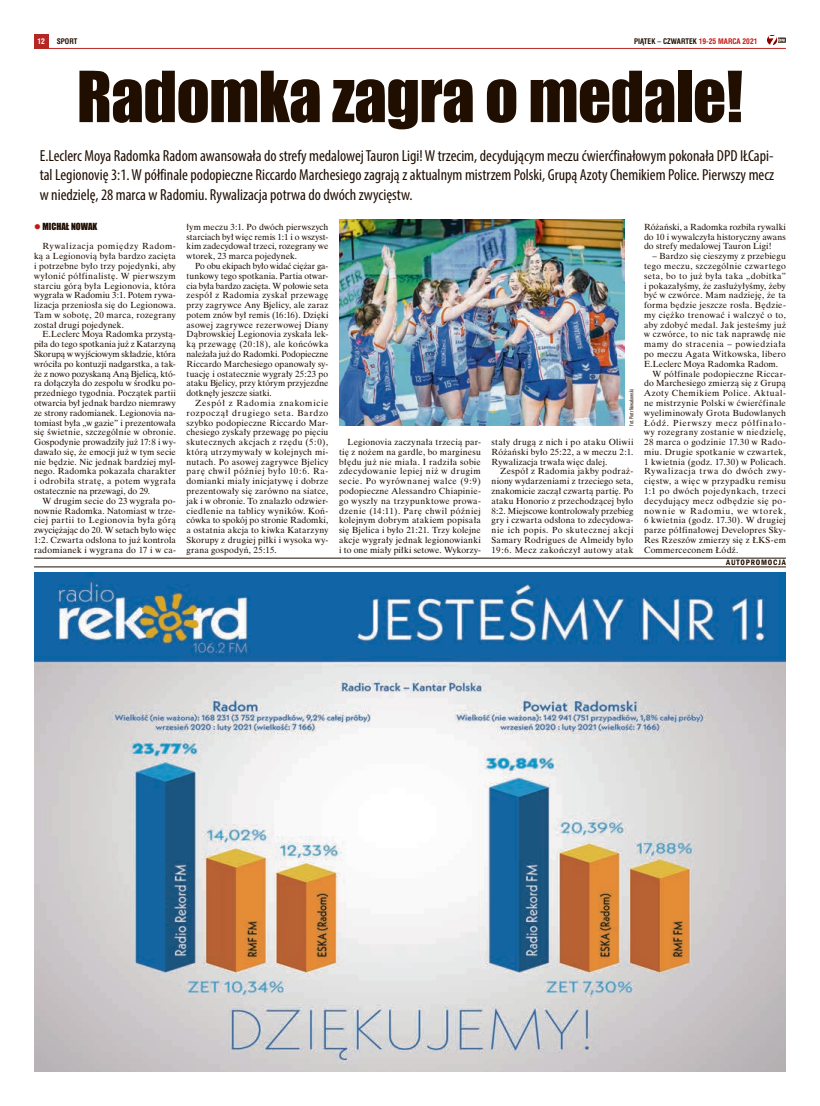
<style>
.page{position:relative;width:820px;height:1106px;background:#fff}
.page>*{position:absolute;margin:0;border:0;box-sizing:border-box;transform-origin:0 0}
.t1{font:65px "Impact";letter-spacing:-.01em;color:#200e00}
.t2{font:condensed 16px/19.2px "Myriad Pro";color:#200e00;text-align:justify}
.t3{font:9px "Impact CE";color:#200e00}
.t4{font:8.5px/9.8px "Dutch 801 Rm PL";letter-spacing:.035em;color:#200e00;text-align:justify}
.t5{font:8.5px "Dutch 801 Rm PL";letter-spacing:.065em;color:#200e00}
.t6{font:8.5px "Dutch 801 Rm PL";letter-spacing:.06em;color:#200e00}
.t7{font:8.5px "Dutch 801 Rm PL";letter-spacing:.015em;color:#200e00}
.t8{font:8.5px "Dutch 801 Rm PL";letter-spacing:.055em;color:#200e00}
.t9{font:8.5px "Dutch 801 Rm PL";letter-spacing:.09em;color:#200e00}
.t10{font:8.5px "Dutch 801 Rm PL";letter-spacing:.005em;color:#200e00}
.t11{font:8.5px "Dutch 801 Rm PL";letter-spacing:.08em;color:#200e00}
.t12{font:8.5px "Dutch 801 Rm PL";letter-spacing:.085em;color:#200e00}
.t13{font:600 condensed 8px "Franklin Gothic";letter-spacing:.1em;color:#200e00}
.t14{font:700 7.5px "Swis 721 Cn PL";color:#200e00}
.t15{font:700 7.5px "Swis 721 Cn PL";color:#fff}
.t16{font:condensed 6px "Myriad Pro";color:#200e00;scale:.9 1}
.s1{color:#c51a14}
</style>
<div class="page">
<div style="left:34px;top:34px;width:14px;height:14px;background:#b52725"></div>
<hr style="left:34px;top:48px;width:751px;height:1px;background:#b52725">
<svg style="left:767px;top:35px;width:17px;height:10px"></svg>
<hr style="left:34px;top:558px;width:751px;height:1px;background:#200e00">
<hr style="left:34px;top:566px;width:751px;height:1px;background:#200e00">
<img style="left:339px;top:220px;width:285px;height:205px">
<img style="left:34px;top:572px;width:751px;height:499px">
<p class="t15" style="left:37px;top:37px;width:9px">12</p>
<p class="t14" style="left:57px;top:37px;width:22px">SPORT</p>
<p class="t14" style="left:634px;top:37px;width:125px">PIĄTEK – CZWARTEK <span class="s1">19-25 MARCA 2021</span></p>
<h1 class="t1" style="left:77px;top:46px;width:667px">Radomka zagra o medale!</h1>
<p class="t2" style="left:40px;top:146px;width:735px">E.Leclerc Moya Radomka Radom awansowała do strefy medalowej Tauron Ligi! W trzecim, decydującym meczu ćwierćfinałowym pokonała DPD IŁCapi&shy;tal Legionovię 3:1. W półfinale podopieczne Riccardo Marchesiego zagrają z aktualnym mistrzem Polski, Grupą Azoty Chemikiem Police. Pierwszy mecz w niedzielę, 28 marca w Radomiu. Rywalizacja potrwa do dwóch zwycięstw.</p>
<p class="t3" style="left:34px;top:221px;width:65px"><span class="s1">●</span> MICHAŁ NOWAK</p>
<p class="t4" style="left:34px;top:241px;width:143px;text-indent:8px">Rywalizacja pomiędzy Radom&shy;ką a Legionovią była bardzo zacięta i potrzebne było trzy pojedynki, aby wyłonić półfinalistę. W pierwszym starciu górą była Legionovia, która wygrała w Radomiu 3:1. Potem rywa&shy;lizacja przeniosła się do Legionowa.<br>Tam w sobotę, 20 marca, rozegrany został drugi pojedynek.</p>
<p class="t4" style="left:34px;top:329px;width:143px;text-indent:8px">E.Leclerc Moya Radomka przystą&shy;piła do tego spotkania już z Katarzyną Skorupą w wyjściowym składzie, która wróciła po kontuzji nadgarstka, a tak&shy;że z nowo pozyskaną Aną Bjelicą, któ&shy;ra dołączyła do zespołu w środku po&shy;przedniego tygodnia. Początek partii otwarcia był jednak bardzo niemrawy ze strony radomianek. Legionovia na&shy;tomiast była „w gazie” i prezentowała się świetnie, szczególnie w obronie.<br>Gospodynie prowadziły już 17:8 i wy&shy;dawało się, że emocji już w tym secie nie będzie. Nic jednak bardziej myl&shy;nego. Radomka pokazała charakter i odrobiła stratę, a potem wygrała ostatecznie na przewagi, do 29.</p>
<p class="t4" style="left:34px;top:496px;width:143px;text-indent:8px">W drugim secie do 23 wygrała po&shy;nownie Radomka. Natomiast w trze&shy;ciej partii to Legionovia była górą zwyciężając do 20. W setach było więc 1:2. Czwarta odsłona to już kontrola radomianek i wygrana do 17 i w ca-</p>
<p class="t4" style="left:186px;top:222px;width:143px">łym meczu 3:1. Po dwóch pierwszych starciach był więc remis 1:1 i o wszyst&shy;kim zadecydował trzeci, rozegrany we wtorek, 23 marca pojedynek.</p>
<p class="t4" style="left:186px;top:261px;width:143px;text-indent:9px">Po obu ekipach było widać ciężar ga&shy;tunkowy tego spotkania. Partia otwar&shy;cia była bardzo zacięta. W połowie seta zespół z Radomia zyskał przewagę przy zagrywce Any Bjelicy, ale zaraz potem znów był remis (16:16). Dzięki asowej zagrywce rezerwowej Diany Dąbrowskiej Legionovia zyskała lek&shy;ką przewagę (20:18), ale końcówka należała już do Radomki. Podopieczne Riccardo Marchesiego opanowały sy&shy;tuację i ostatecznie wygrały 25:23 po ataku Bjelicy, przy którym przyjezdne dotknęły jeszcze siatki.</p>
<p class="t4" style="left:186px;top:398px;width:143px;text-indent:8px">Zespół z Radomia znakomicie rozpoczął drugiego seta. Bardzo szybko podopieczne Riccardo Mar&shy;chesiego zyskały przewagę po pięciu skutecznych akcjach z rzędu (5:0), którą utrzymywały w kolejnych mi&shy;nutach. Po asowej zagrywce Bjelicy parę chwil później było 10:6. Ra&shy;domianki miały inicjatywę i dobrze prezentowały się zarówno na siatce, jak i w obronie. To znalazło odzwier&shy;ciedlenie na tablicy wyników. Koń&shy;cówka to spokój po stronie Radomki, a ostatnia akcja to kiwka Katarzyny Skorupy z drugiej piłki i wysoka wy&shy;grana gospodyń, 25:15.</p>
<p class="t16" style="left:627px;top:425px;width:42px;rotate:-90deg">fot. Piotr Nowakowski</p>
<p class="t4" style="left:339px;top:437px;width:143px;text-indent:8px">Legionovia zaczynała trzecią par&shy;tię z nożem na gardle, bo marginesu błędu już nie miała. I radziła sobie zdecydowanie lepiej niż w drugim secie. Po wyrównanej walce (9:9) podopieczne Alessandro Chiapinie&shy;go wyszły na trzypunktowe prowa&shy;dzenie (14:11). Parę chwil później kolejnym dobrym atakiem popisała się Bjelica i było 21:21. Trzy kolejne akcje wygrały jednak legionowianki i to one miały piłki setowe. Wykorzy-</p>
<p class="t4" style="left:491px;top:437px;width:143px">stały drugą z nich i po ataku Oliwii Różański było 25:22, a w meczu 2:1.<br>Rywalizacja trwała więc dalej.</p>
<p class="t4" style="left:491px;top:466px;width:143px;text-indent:8px">Zespół z Radomia jakby podraż&shy;niony wydarzeniami z trzeciego seta, znakomicie zaczął czwartą partię. Po ataku Honorio z przechodzącej było 8:2. Miejscowe kontrolowały przebieg gry i czwarta odsłona to zdecydowa&shy;nie ich popis. Po skutecznej akcji Samary Rodrigues de Almeidy było 19:6. Mecz zakończył autowy atak</p>
<p class="t4" style="left:643px;top:222px;width:143px">Różański, a Radomka rozbiła rywalki do 10 i wywalczyła historyczny awans do strefy medalowej Tauron Ligi!</p>
<p class="t4" style="left:652px;top:251px;width:135px">– Bardzo się cieszymy z przebiegu</p>
<p class="t4" style="left:643px;top:261px;width:143px">tego meczu, szczególnie czwartego</p>
<p class="t4" style="left:643px;top:271px;width:143px">seta, bo to już była taka „dobitka”</p>
<p class="t4" style="left:643px;top:280px;width:143px">i pokazałyśmy, że zasłużyłyśmy, żeby</p>
<p class="t4" style="left:643px;top:290px;width:143px">być w czwórce. Mam nadzieję, że ta</p>
<p class="t4" style="left:643px;top:300px;width:143px">forma będzie jeszcze rosła. Będzie-</p>
<p class="t4" style="left:643px;top:310px;width:143px">my ciężko trenować i walczyć o to,</p>
<p class="t4" style="left:643px;top:319px;width:143px">aby zdobyć medal. Jak jesteśmy już</p>
<p class="t4" style="left:643px;top:329px;width:143px">w czwórce, to nic tak naprawdę nie</p>
<p class="t6" style="left:643px;top:339px;width:143px">mamy do stracenia – powiedziała</p>
<p class="t4" style="left:643px;top:349px;width:143px">po meczu Agata Witkowska, libero</p>
<p class="t10" style="left:643px;top:358px;width:135px">E.Leclerc Moya Radomka Radom.</p>
<p class="t4" style="left:652px;top:368px;width:135px">W półfinale podopieczne Riccar-</p>
<p class="t7" style="left:643px;top:378px;width:143px">do Marchesiego zmierzą się z Grupą</p>
<p class="t5" style="left:643px;top:387px;width:143px">Azoty Chemikiem Police. Aktual-</p>
<p class="t4" style="left:643px;top:398px;width:143px">ne mistrzynie Polski w ćwierćfinale</p>
<p class="t4" style="left:643px;top:408px;width:143px">wyeliminowały Grota Budowlanych</p>
<p class="t9" style="left:643px;top:417px;width:143px">Łódź. Pierwszy mecz półfinało-</p>
<p class="t4" style="left:643px;top:427px;width:143px">wy rozegrany zostanie w niedzielę,</p>
<p class="t4" style="left:643px;top:437px;width:143px">28 marca o godzinie 17.30 w Rado-</p>
<p class="t4" style="left:643px;top:447px;width:143px">miu. Drugie spotkanie w czwartek,</p>
<p class="t4" style="left:643px;top:456px;width:143px">1 kwietnia (godz. 17.30) w Policach.</p>
<p class="t11" style="left:643px;top:466px;width:143px">Rywalizacja trwa do dwóch zwy-</p>
<p class="t8" style="left:643px;top:476px;width:143px">cięstw, a więc w przypadku remisu</p>
<p class="t5" style="left:643px;top:485px;width:143px">1:1 po dwóch pojedynkach, trzeci</p>
<p class="t6" style="left:643px;top:495px;width:143px">decydujący mecz odbędzie się po-</p>
<p class="t12" style="left:643px;top:505px;width:143px">nownie w Radomiu, we wtorek,</p>
<p class="t4" style="left:643px;top:515px;width:143px">6 kwietnia (godz. 17.30). W drugiej</p>
<p class="t4" style="left:643px;top:525px;width:143px">parze półfinałowej Developres Sky-</p>
<p class="t4" style="left:643px;top:535px;width:143px">Res Rzeszów zmierzy się z ŁKS-em</p>
<p class="t4" style="left:643px;top:545px;width:96px">Commerceconem Łódź.</p>
<p class="t13" style="left:726px;top:557px;width:61px">AUTOPROMOCJA</p>
</div>
